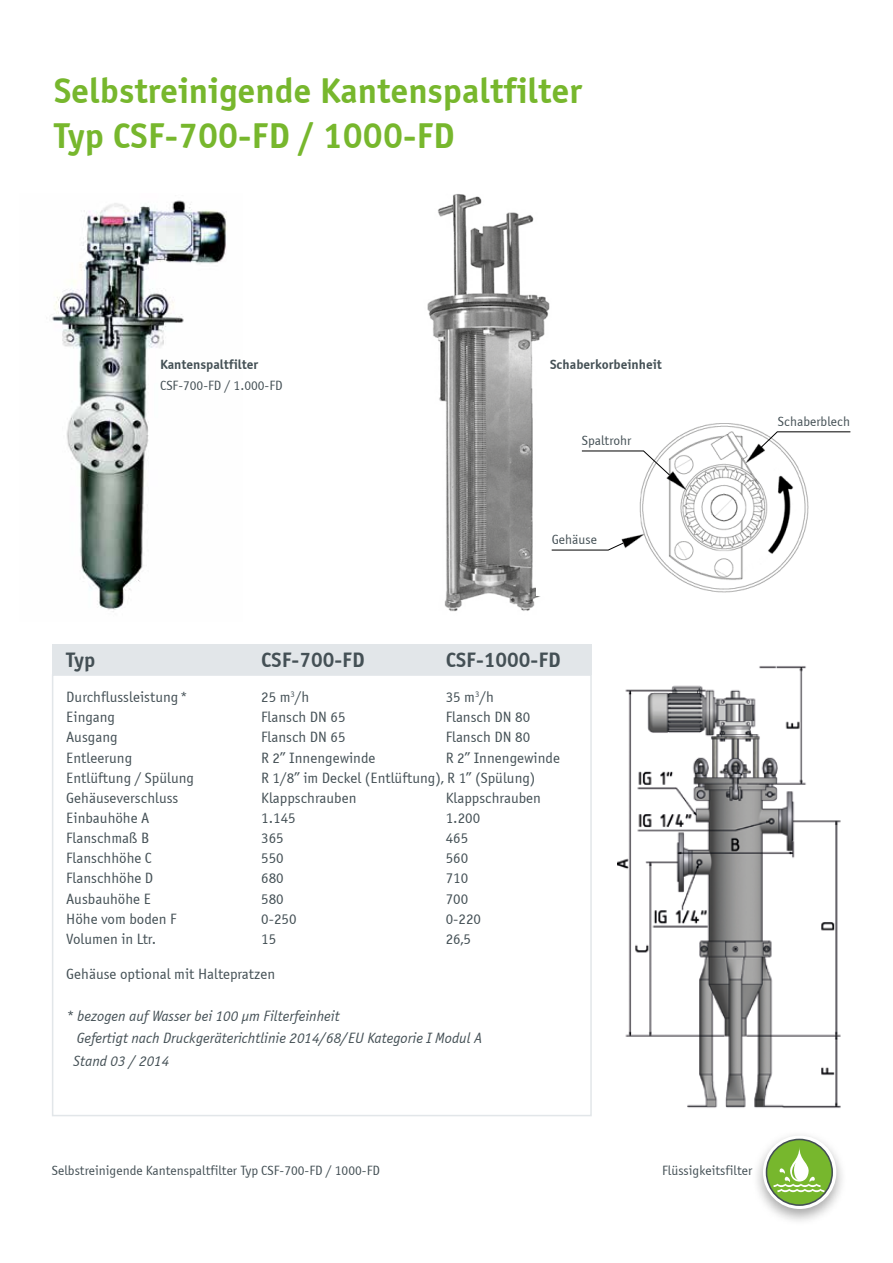
<style>
.page{position:relative;width:893px;height:1263px;background:#fff}
.page>*{position:absolute;margin:0;border:0;box-sizing:border-box;transform-origin:0 0}
.t1{font:700 36px/45px "Officina Sans A";color:#77b72d}
.t2{font:700 21px "Officina Sans A";color:#445055}
.t3{font:15px "Officina Sans A";color:#445055}
.t4{font:italic 15px/22.2px "Officina Sans A";color:#445055}
.t5{font:13.5px "Officina Sans A";color:#445055}
.t6{font:700 13.5px "Officina Sans A";color:#445055}
</style>
<div class="page">
<div style="left:751px;top:1130px;width:97px;height:96px;background:#000;opacity:.35"></div>
<svg style="left:763px;top:1135px;width:73px;height:74px"></svg>
<svg style="left:766px;top:1139px;width:66px;height:66px"></svg>
<div style="left:766px;top:1139px;width:67px;height:67px;border:2px solid #445055;border-radius:50%"></div>
<svg style="left:773px;top:1146px;width:52px;height:46px"></svg>
<img style="left:427px;top:194px;width:123px;height:418px">
<img style="left:52px;top:200px;width:175px;height:412px">
<img style="left:536px;top:415px;width:273px;height:180px">
<svg style="left:760px;top:431px;width:91px;height:18px"></svg>
<svg style="left:581px;top:450px;width:89px;height:26px"></svg>
<svg style="left:551px;top:542px;width:73px;height:9px"></svg>
<img style="left:617px;top:666px;width:224px;height:442px">
<div style="left:52px;top:644px;width:540px;height:31px;background:#e2e6e9"></div>
<div style="left:52px;top:674px;width:540px;height:442px;border:2px solid #e2e6e9"></div>
<h1 class="t1" style="left:54px;top:68px;width:530px">Selbstreinigende Kantenspaltfilter<br>Typ CSF-700-FD / 1000-FD</h1>
<p class="t6" style="left:160px;top:356px;width:100px">Kantenspaltfilter</p>
<p class="t6" style="left:550px;top:356px;width:113px">Schaberkorbeinheit</p>
<p class="t5" style="left:160px;top:378px;width:124px">CSF-700-FD / 1.000-FD</p>
<p class="t5" style="left:582px;top:433px;width:51px">Spaltrohr</p>
<p class="t5" style="left:552px;top:532px;width:47px">Gehäuse</p>
<p class="t5" style="left:778px;top:414px;width:74px">Schaberblech</p>
<h2 class="t2" style="left:66px;top:647px;width:31px">Typ</h2>
<h2 class="t2" style="left:261px;top:647px;width:105px">CSF-700-FD</h2>
<h2 class="t2" style="left:446px;top:647px;width:117px">CSF-1000-FD</h2>
<p class="t3" style="left:66px;top:688px;width:123px">Durchflussleistung *</p>
<p class="t3" style="left:261px;top:688px;width:50px">25 m<sup>3</sup>/h</p>
<p class="t3" style="left:446px;top:688px;width:50px">35 m<sup>3</sup>/h</p>
<p class="t3" style="left:66px;top:709px;width:50px">Eingang</p>
<p class="t3" style="left:261px;top:709px;width:86px">Flansch DN 65</p>
<p class="t3" style="left:446px;top:709px;width:86px">Flansch DN 80</p>
<p class="t3" style="left:66px;top:729px;width:53px">Ausgang</p>
<p class="t3" style="left:261px;top:729px;width:86px">Flansch DN 65</p>
<p class="t3" style="left:446px;top:729px;width:86px">Flansch DN 80</p>
<p class="t3" style="left:66px;top:749px;width:67px">Entleerung</p>
<p class="t3" style="left:261px;top:749px;width:116px">R 2’’ Innengewinde</p>
<p class="t3" style="left:446px;top:749px;width:116px">R 2’’ Innengewinde</p>
<p class="t3" style="left:66px;top:769px;width:129px">Entlüftung / Spülung</p>
<p class="t3" style="left:261px;top:769px;width:276px">R 1/8’’ im Deckel (Entlüftung), R 1’’ (Spülung)</p>
<p class="t3" style="left:66px;top:789px;width:114px">Gehäuseverschluss</p>
<p class="t3" style="left:261px;top:789px;width:97px">Klappschrauben</p>
<p class="t3" style="left:446px;top:789px;width:97px">Klappschrauben</p>
<p class="t3" style="left:66px;top:809px;width:85px">Einbauhöhe A</p>
<p class="t3" style="left:261px;top:809px;width:36px">1.145</p>
<p class="t3" style="left:446px;top:809px;width:36px">1.200</p>
<p class="t3" style="left:66px;top:829px;width:84px">Flanschmaß B</p>
<p class="t3" style="left:261px;top:829px;width:24px">365</p>
<p class="t3" style="left:446px;top:829px;width:24px">465</p>
<p class="t3" style="left:66px;top:849px;width:87px">Flanschhöhe C</p>
<p class="t3" style="left:261px;top:849px;width:24px">550</p>
<p class="t3" style="left:446px;top:849px;width:24px">560</p>
<p class="t3" style="left:66px;top:870px;width:89px">Flanschhöhe D</p>
<p class="t3" style="left:261px;top:870px;width:24px">680</p>
<p class="t3" style="left:446px;top:870px;width:24px">710</p>
<p class="t3" style="left:66px;top:890px;width:86px">Ausbauhöhe E</p>
<p class="t3" style="left:261px;top:890px;width:24px">580</p>
<p class="t3" style="left:446px;top:890px;width:24px">700</p>
<p class="t3" style="left:66px;top:910px;width:112px">Höhe vom boden F</p>
<p class="t3" style="left:261px;top:910px;width:37px">0-250</p>
<p class="t3" style="left:446px;top:910px;width:37px">0-220</p>
<p class="t3" style="left:66px;top:930px;width:92px">Volumen in Ltr.</p>
<p class="t3" style="left:261px;top:930px;width:16px">15</p>
<p class="t3" style="left:446px;top:930px;width:27px">26,5</p>
<p class="t3" style="left:66px;top:965px;width:210px">Gehäuse optional mit Haltepratzen</p>
<p class="t4" style="left:73px;top:1005px;width:410px;text-indent:-7px">* bezogen auf Wasser bei 100 μm Filterfeinheit<br>Gefertigt nach Druckgeräterichtlinie 2014/68/EU Kategorie I Modul A<br>Stand 03 / 2014</p>
<p class="t5" style="left:52px;top:1163px;width:330px">Selbstreinigende Kantenspaltfilter Typ CSF-700-FD / 1000-FD</p>
<p class="t5" style="left:662px;top:1163px;width:92px">Flüssigkeitsfilter</p>
</div>
